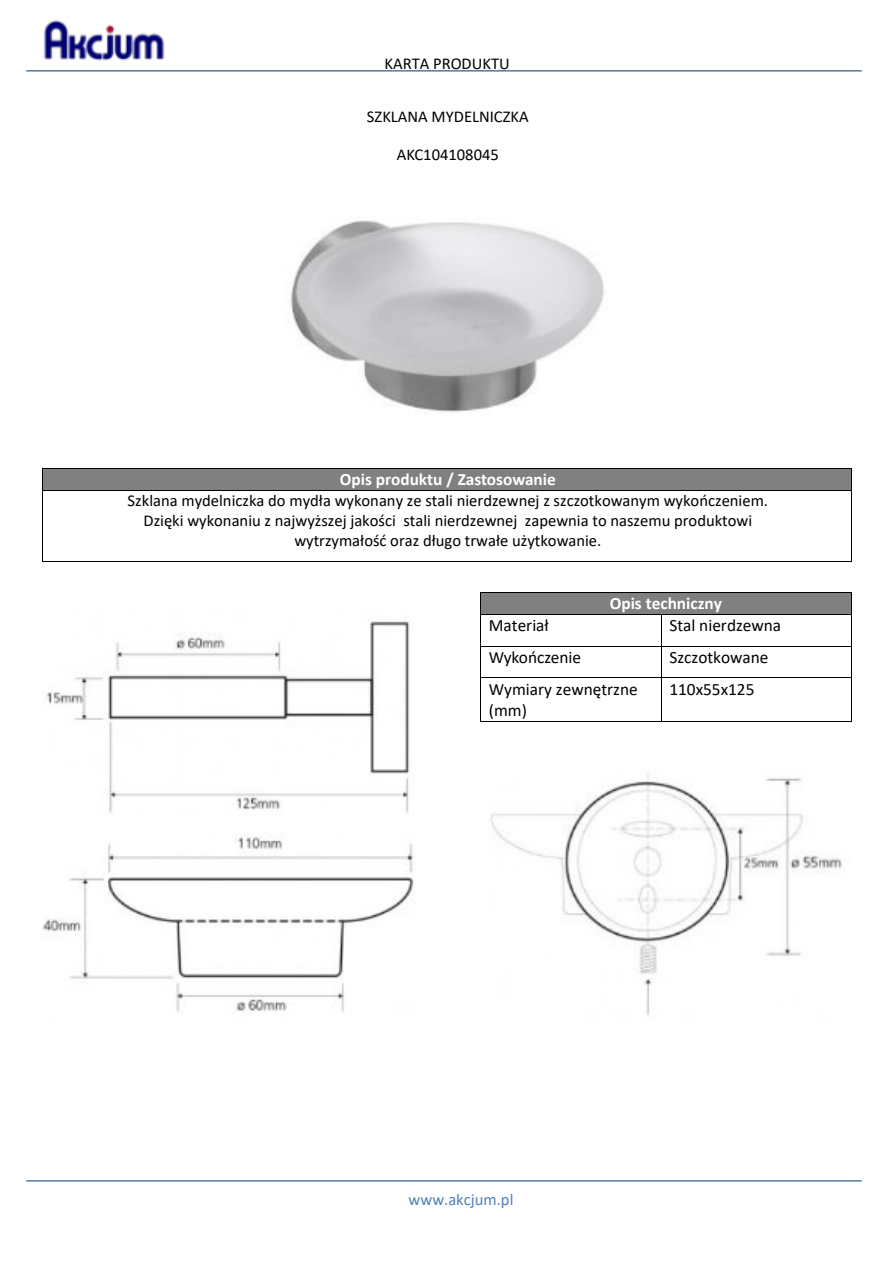
<style>
.page{position:relative;width:894px;height:1263px;background:#fff}
.page>*{position:absolute;margin:0;border:0;box-sizing:border-box;transform-origin:0 0}
.t1{font:17.25px/21px "Calibri";color:#000}
.t2{font:700 17.25px "Calibri";color:#fff}
.t3{font:16.5px/20.1px "Calibri";color:#000;text-align:center}
.t4{font:16.5px "Calibri";color:#4f81bd}
</style>
<div class="page">
<img style="left:43px;top:20px;width:122px;height:41px">
<hr style="left:26px;top:70px;width:835px;height:1px;background:#1f497d">
<hr style="left:26px;top:1180px;width:835px;height:1px;background:#1f497d">
<div style="left:51px;top:469px;width:791px;height:21px;background:#808080"></div>
<hr style="left:43px;top:468px;width:807px;height:1px;background:#000">
<svg style="left:42px;top:468px;width:1px;height:22px"></svg>
<hr style="left:43px;top:490px;width:807px;height:1px;background:#000">
<svg style="left:850px;top:468px;width:1px;height:22px"></svg>
<hr style="left:42px;top:490px;width:1px;height:71px;background:#000">
<hr style="left:43px;top:561px;width:807px;height:1px;background:#000">
<hr style="left:850px;top:490px;width:1px;height:71px;background:#000">
<div style="left:481px;top:593px;width:369px;height:21px;background:#808080"></div>
<hr style="left:481px;top:592px;width:369px;height:1px;background:#000">
<svg style="left:480px;top:592px;width:1px;height:23px"></svg>
<hr style="left:481px;top:614px;width:179px;height:1px;background:#000">
<hr style="left:661px;top:614px;width:189px;height:1px;background:#000">
<svg style="left:850px;top:592px;width:1px;height:23px"></svg>
<hr style="left:480px;top:615px;width:1px;height:31px;background:#000">
<hr style="left:660px;top:615px;width:1px;height:31px;background:#000">
<hr style="left:850px;top:615px;width:1px;height:31px;background:#000">
<hr style="left:481px;top:646px;width:179px;height:1px;background:#000">
<hr style="left:661px;top:646px;width:189px;height:1px;background:#000">
<hr style="left:480px;top:646px;width:1px;height:32px;background:#000">
<hr style="left:660px;top:646px;width:1px;height:32px;background:#000">
<hr style="left:850px;top:646px;width:1px;height:32px;background:#000">
<hr style="left:481px;top:678px;width:179px;height:1px;background:#000">
<hr style="left:661px;top:678px;width:189px;height:1px;background:#000">
<hr style="left:480px;top:678px;width:1px;height:43px;background:#000">
<hr style="left:481px;top:721px;width:179px;height:1px;background:#000">
<hr style="left:660px;top:678px;width:1px;height:43px;background:#000">
<hr style="left:661px;top:721px;width:189px;height:1px;background:#000">
<hr style="left:850px;top:678px;width:1px;height:43px;background:#000">
<img style="left:290px;top:220px;width:315px;height:192px">
<img style="left:43px;top:834px;width:371px;height:178px">
<img style="left:46px;top:621px;width:364px;height:192px">
<img style="left:490px;top:773px;width:352px;height:243px">
<p class="t3" style="left:384px;top:55px;width:127px">KARTA PRODUKTU</p>
<p class="t3" style="left:367px;top:108px;width:163px">SZKLANA MYDELNICZKA</p>
<p class="t3" style="left:397px;top:146px;width:103px">AKC104108045</p>
<p class="t2" style="left:340px;top:472px;width:217px">Opis produktu / Zastosowanie</p>
<p class="t3" style="left:128px;top:492px;width:641px">Szklana mydelniczka do mydła wykonany ze stali nierdzewnej z szczotkowanym wykończeniem.<br>Dzięki wykonaniu z najwyższej jakości stali nierdzewnej zapewnia to naszemu produktowi wytrzymałość oraz długo trwałe użytkowanie.</p>
<p class="t2" style="left:609px;top:596px;width:114px">Opis techniczny</p>
<p class="t1" style="left:488px;top:616px;width:61px">Materiał</p>
<p class="t1" style="left:669px;top:616px;width:113px">Stal nierdzewna</p>
<p class="t1" style="left:488px;top:648px;width:94px">Wykończenie</p>
<p class="t1" style="left:669px;top:648px;width:101px">Szczotkowane</p>
<p class="t1" style="left:488px;top:680px;width:150px">Wymiary zewnętrzne (mm)</p>
<p class="t1" style="left:669px;top:680px;width:87px">110x55x125</p>
<p class="t4" style="left:408px;top:1193px;width:106px">www.akcjum.pl</p>
</div>
